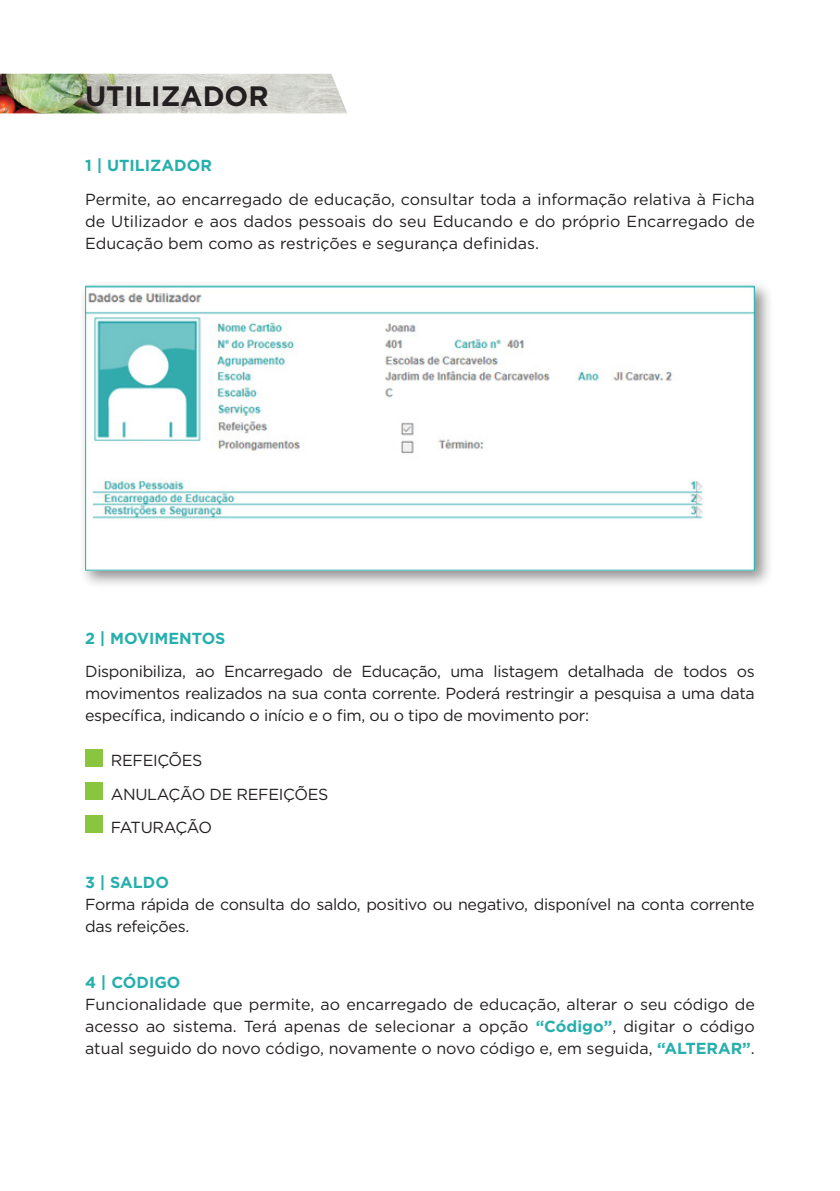
<style>
.page{position:relative;width:840px;height:1191px;background:#fff}
.page>*{position:absolute;margin:0;border:0;box-sizing:border-box;transform-origin:0 0}
.t1{font:700 28px "Gotham";color:#231f20}
.TEXTO-COM-ESPAÇO{font:16px/22px "Gotham";letter-spacing:-.02em;color:#231f20;text-align:justify}
.t2{font:700 16px "Gotham";color:#26afad}
.TEXTO-COM-ESPAÇO-2{font:16px "Gotham";letter-spacing:-.04em;color:#231f20}
.s1{font-weight:700;color:#26afad}
</style>
<div class="page">
<img style="left:0;top:74px;width:347px;height:39px">
<div style="left:79px;top:280px;width:693px;height:309px;background:#231f20;opacity:.5"></div>
<img style="left:87px;top:288px;width:665px;height:280px">
<div style="left:85px;top:749px;width:17px;height:17px;background:#89c53f"></div>
<div style="left:85px;top:782px;width:17px;height:17px;background:#89c53f"></div>
<div style="left:85px;top:816px;width:17px;height:17px;background:#89c53f"></div>
<p class="t1" style="left:85px;top:77px;width:185px">UTILIZADOR</p>
<p class="t2" style="left:85px;top:155px;width:128px">1 | UTILIZADOR</p>
<p class="TEXTO-COM-ESPAÇO" style="left:85px;top:188px;width:671px">Permite, ao encarregado de educação, consultar toda a informação relativa à Ficha de Utilizador e aos dados pessoais do seu Educando e do próprio Encarregado de Educação bem como as restrições e segurança definidas.</p>
<p class="t2" style="left:85px;top:627px;width:142px">2 | MOVIMENTOS</p>
<p class="TEXTO-COM-ESPAÇO" style="left:85px;top:660px;width:671px">Disponibiliza, ao Encarregado de Educação, uma listagem detalhada de todos os movimentos realizados na sua conta corrente. Poderá restringir a pesquisa a uma data específica, indicando o início e o fim, ou o tipo de movimento por:</p>
<p class="TEXTO-COM-ESPAÇO" style="left:111px;top:749px;width:93px">REFEIÇÕES</p>
<p class="TEXTO-COM-ESPAÇO" style="left:111px;top:782px;width:219px">ANULAÇÃO DE REFEIÇÕES</p>
<p class="TEXTO-COM-ESPAÇO-2" style="left:111px;top:817px;width:103px">FATURAÇÃO</p>
<p class="t2" style="left:85px;top:872px;width:85px">3 | SALDO</p>
<p class="TEXTO-COM-ESPAÇO" style="left:85px;top:893px;width:670px">Forma rápida de consulta do saldo, positivo ou negativo, disponível na conta corrente das refeições.</p>
<p class="t2" style="left:85px;top:971px;width:97px">4 | CÓDIGO</p>
<p class="TEXTO-COM-ESPAÇO" style="left:85px;top:992px;width:671px">Funcionalidade que permite, ao encarregado de educação, alterar o seu código de acesso ao sistema. Terá apenas de selecionar a opção <span class="s1">“Código”</span>, digitar o código atual seguido do novo código, novamente o novo código e, em seguida, <span class="s1">“ALTERAR”</span>.</p>
</div>
